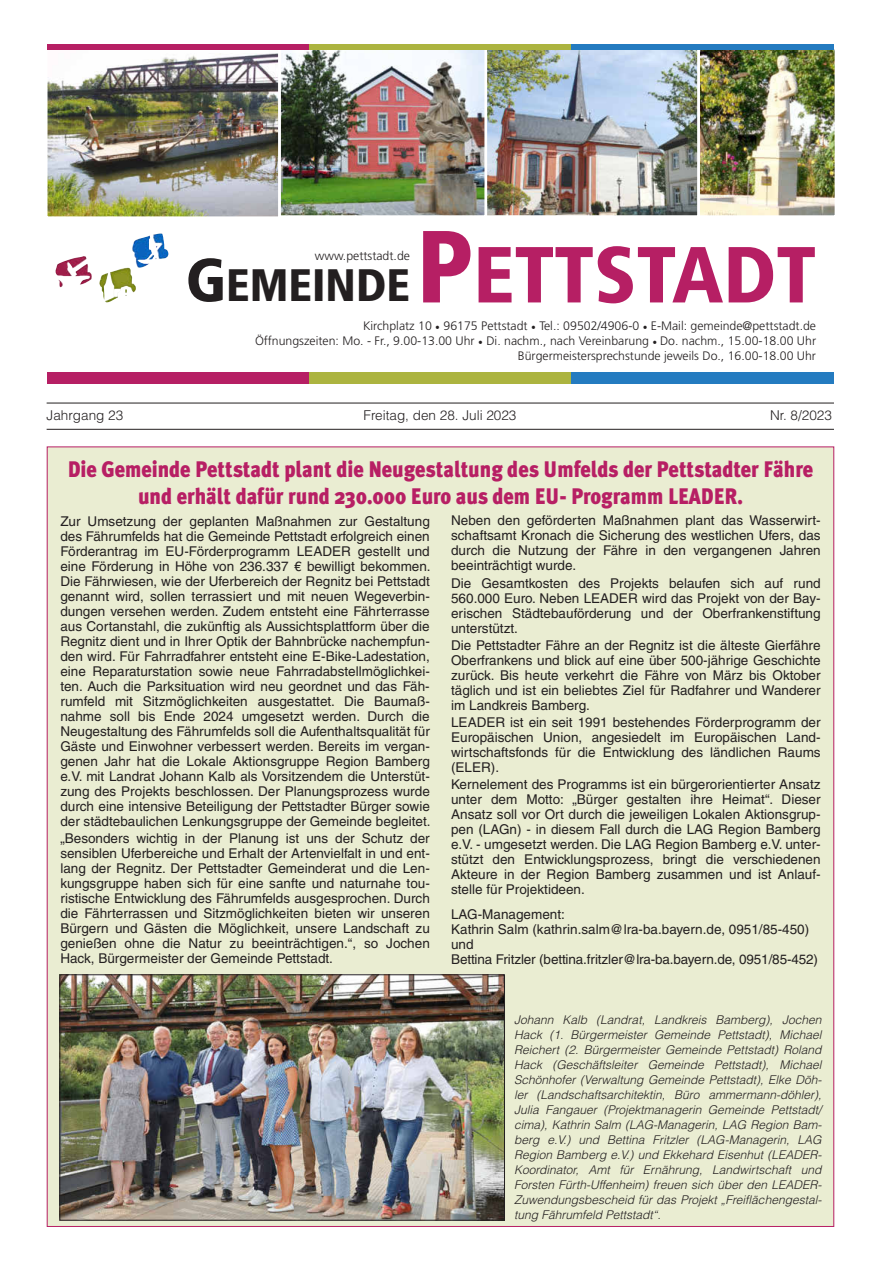
<style>
.page{position:relative;width:881px;height:1263px;background:#fff}
.page>*{position:absolute;margin:0;border:0;box-sizing:border-box;transform-origin:0 0}
.t1{font:900 condensed 79.35px "Frutiger LT";color:#b61f64}
.t2{font:900 condensed 45.45px "Frutiger LT";color:#231f20}
.t3{font:900 22.5px/27px "Meta Plus";color:#b71f64;text-align:center;scale:.9 1}
.t4{font:13.5px/15px "Helvetica LT";color:#231f20;text-align:justify}
.t5{font:300 13.5px "Helvetica LT";color:#231f20}
.t6{font:300 12.3px/14.7px "Frutiger LT";color:#231f20;text-align:right}
.t7{font:italic 300 12px/15px "Helvetica LT";color:#231f20;text-align:justify}
.s1{font-size:60.6px}
.s2{font-size:102.3px}
.s3{font-family:"Minion Pro";font-weight:400}
</style>
<div class="page">
<img style="left:487px;top:51px;width:208px;height:163px">
<img style="left:699px;top:49px;width:134px;height:167px">
<img style="left:282px;top:51px;width:197px;height:163px">
<img style="left:47px;top:49px;width:231px;height:168px">
<div style="left:479px;top:47px;width:220px;height:171px;border:3px solid #fff"></div>
<div style="left:278px;top:47px;width:209px;height:171px;border:3px solid #fff"></div>
<div style="left:47px;top:44px;width:262px;height:5px;background:#b61f64"></div>
<div style="left:308px;top:44px;width:263px;height:5px;background:#acb440"></div>
<div style="left:571px;top:44px;width:262px;height:5px;background:#247bc0"></div>
<div style="left:47px;top:372px;width:262px;height:12px;background:#b61f64"></div>
<div style="left:308px;top:372px;width:263px;height:12px;background:#acb440"></div>
<div style="left:571px;top:372px;width:262px;height:12px;background:#247bc0"></div>
<img style="left:55px;top:234px;width:113px;height:68px">
<hr style="left:47px;top:403px;width:786px;height:1px;background:#231f20">
<hr style="left:47px;top:429px;width:786px;height:1px;background:#231f20">
<div style="left:47px;top:447px;width:786px;height:779px;background:#eaedd2"></div>
<img style="left:62px;top:976px;width:440px;height:242px">
<div style="left:60px;top:974px;width:444px;height:246px;border:1px solid #231f20"></div>
<p class="t6" style="left:315px;top:249px;width:97px">www.pettstadt.de</p>
<h2 class="t2" style="left:185px;top:258px;width:226px"><span class="s1">G</span>EMEINDE</h2>
<h1 class="t1" style="left:416px;top:227px;width:401px"><span class="s2">P</span>ETTSTADT</h1>
<p class="t6" style="left:255px;top:319px;width:562px">Kirchplatz 10 <span class="s3">•</span> 96175 Pettstadt <span class="s3">•</span> Tel.: 09502/4906-0 <span class="s3">•</span> E-Mail: gemeinde@pettstadt.de<br>Öffnungszeiten: Mo. - Fr., 9.00-13.00 Uhr <span class="s3">•</span> Di. nachm., nach Vereinbarung <span class="s3">•</span> Do. nachm., 15.00-18.00 Uhr<br>Bürgermeistersprechstunde jeweils Do., 16.00-18.00 Uhr</p>
<p class="t5" style="left:47px;top:407px;width:78px">Jahrgang 23</p>
<p class="t5" style="left:363px;top:407px;width:154px">Freitag, den 28. Juli 2023</p>
<p class="t5" style="left:769px;top:407px;width:63px">Nr. 8/2023</p>
<h3 class="t3" style="left:68px;top:456px;width:829px">Die Gemeinde Pettstadt plant die Neugestaltung des Umfelds der Pettstadter Fähre und erhält dafür rund 230.000 Euro aus dem EU- Programm LEADER.</h3>
<p class="t4" style="left:60px;top:513px;width:372px">Zur Umsetzung der geplanten Maßnahmen zur Gestaltung des Fährumfelds hat die Gemeinde Pettstadt erfolgreich einen Förderantrag im EU-Förderprogramm LEADER gestellt und eine Förderung in Höhe von 236.337 € bewilligt bekommen.<br>Die Fährwiesen, wie der Uferbereich der Regnitz bei Pettstadt genannt wird, sollen terrassiert und mit neuen Wegeverbin&shy;dungen versehen werden. Zudem entsteht eine Fährterrasse aus Cortanstahl, die zukünftig als Aussichtsplattform über die Regnitz dient und in Ihrer Optik der Bahnbrücke nachempfun&shy;den wird. Für Fahrradfahrer entsteht eine E-Bike-Ladestation, eine Reparaturstation sowie neue Fahrradabstellmöglichkei&shy;ten. Auch die Parksituation wird neu geordnet und das Fäh&shy;rumfeld mit Sitzmöglichkeiten ausgestattet. Die Baumaß&shy;nahme soll bis Ende 2024 umgesetzt werden. Durch die Neugestaltung des Fährumfelds soll die Aufenthaltsqualität für Gäste und Einwohner verbessert werden. Bereits im vergan&shy;genen Jahr hat die Lokale Aktionsgruppe Region Bamberg e.V. mit Landrat Johann Kalb als Vorsitzendem die Unterstüt&shy;zung des Projekts beschlossen. Der Planungsprozess wurde durch eine intensive Beteiligung der Pettstadter Bürger sowie der städtebaulichen Lenkungsgruppe der Gemeinde begleitet.</p>
<p class="t4" style="left:60px;top:830px;width:371px">„Besonders wichtig in der Planung ist uns der Schutz der sensiblen Uferbereiche und Erhalt der Artenvielfalt in und ent&shy;lang der Regnitz. Der Pettstadter Gemeinderat und die Len&shy;kungsgruppe haben sich für eine sanfte und naturnahe tou&shy;ristische Entwicklung des Fährumfelds ausgesprochen. Durch die Fährterrassen und Sitzmöglichkeiten bieten wir unseren Bürgern und Gästen die Möglichkeit, unsere Landschaft zu genießen ohne die Natur zu beeinträchtigen.“, so Jochen Hack, Bürgermeister der Gemeinde Pettstadt.</p>
<p class="t4" style="left:451px;top:513px;width:371px">Neben den geförderten Maßnahmen plant das Wasserwirt&shy;schaftsamt Kronach die Sicherung des westlichen Ufers, das durch die Nutzung der Fähre in den vergangenen Jahren beeinträchtigt wurde.</p>
<p class="t4" style="left:451px;top:575px;width:371px">Die Gesamtkosten des Projekts belaufen sich auf rund 560.000 Euro. Neben LEADER wird das Projekt von der Bay&shy;erischen Städtebauförderung und der Oberfrankenstiftung unterstützt.</p>
<p class="t4" style="left:451px;top:637px;width:371px">Die Pettstadter Fähre an der Regnitz ist die älteste Gierfähre Oberfrankens und blick auf eine über 500-jährige Geschichte zurück. Bis heute verkehrt die Fähre von März bis Oktober täglich und ist ein beliebtes Ziel für Radfahrer und Wanderer im Landkreis Bamberg.</p>
<p class="t4" style="left:451px;top:715px;width:371px">LEADER ist ein seit 1991 bestehendes Förderprogramm der Europäischen Union, angesiedelt im Europäischen Land&shy;wirtschaftsfonds für die Entwicklung des ländlichen Raums (ELER).</p>
<p class="t4" style="left:451px;top:777px;width:371px">Kernelement des Programms ist ein bürgerorientierter Ansatz unter dem Motto: „Bürger gestalten ihre Heimat“. Dieser Ansatz soll vor Ort durch die jeweiligen Lokalen Aktionsgrup&shy;pen (LAGn) - in diesem Fall durch die LAG Region Bamberg e.V. - umgesetzt werden. Die LAG Region Bamberg e.V. unter&shy;stützt den Entwicklungsprozess, bringt die verschiedenen Akteure in der Region Bamberg zusammen und ist Anlauf&shy;stelle für Projektideen.</p>
<p class="t4" style="left:451px;top:907px;width:368px;text-align:left">LAG-Management:<br>Kathrin Salm (kathrin.salm@lra-ba.bayern.de, 0951/85-450) und<br>Bettina Fritzler (bettina.fritzler@lra-ba.bayern.de, 0951/85-452)</p>
<p class="t7" style="left:514px;top:1012px;width:309px">Johann Kalb (Landrat, Landkreis Bamberg), Jochen Hack (1. Bürgermeister Gemeinde Pettstadt), Michael Reichert (2. Bürgermeister Gemeinde Pettstadt) Roland Hack (Geschäftsleiter Gemeinde Pettstadt), Michael Schönhofer (Verwaltung Gemeinde Pettstadt), Elke Döh&shy;ler (Landschaftsarchitektin, Büro ammermann-döhler), Julia Fangauer (Projektmanagerin Gemeinde Pettstadt/ cima), Kathrin Salm (LAG-Managerin, LAG Region Bam&shy;berg e.V.) und Bettina Fritzler (LAG-Managerin, LAG Region Bamberg e.V.) und Ekkehard Eisenhut (LEADER-Koordinator, Amt für Ernährung, Landwirtschaft und Forsten Fürth-Uffenheim) freuen sich über den LEADER-Zuwendungsbescheid für das Projekt „Freiflächengestal&shy;tung Fährumfeld Pettstadt“.</p>
</div>
